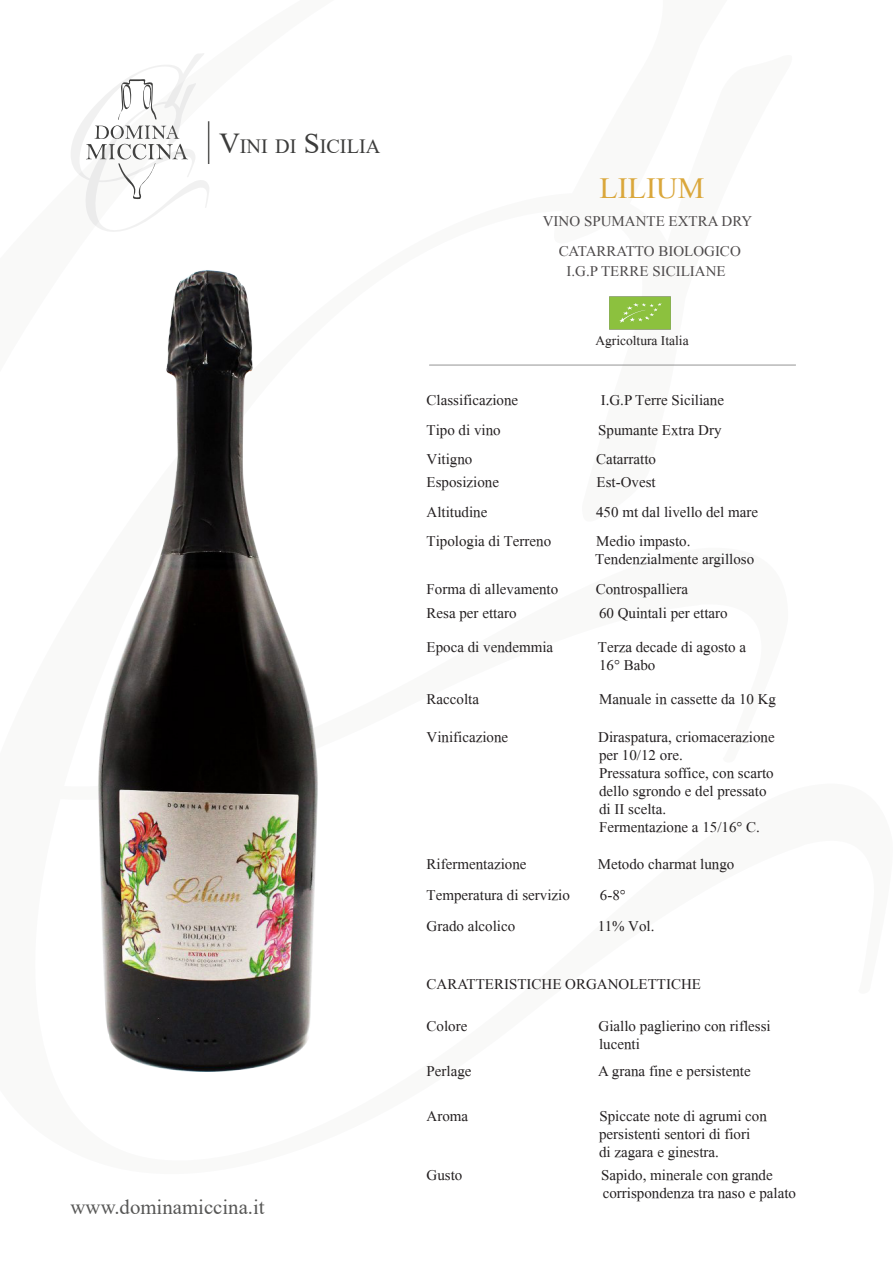
<style>
.page{position:relative;width:893px;height:1263px;background:#fff}
.page>*{position:absolute;margin:0;border:0;box-sizing:border-box;transform-origin:0 0}
.t1{font:30px "Mongolian Baiti";color:#daa73b}
.t2{font:20.85px "Times New Roman";color:#575756}
.t3{font:20.25px "Times New Roman";color:#3c3c3b}
.t4{font:15px/18px "Mongolian Baiti";color:#231f20}
.t5{font:13.5px "Mongolian Baiti";color:#231f20}
.s1{font-size:28.8px}
</style>
<div class="page">
<svg style="left:71px;top:53px;width:725px;height:312px"></svg>
<img style="left:72px;top:255px;width:266px;height:817px">
<img style="left:604px;top:284px;width:72px;height:57px">
<svg style="left:429px;top:365px;width:367px;height:1px"></svg>
<h3 class="t3" style="left:219px;top:132px;width:163px"><span class="s1">V</span>INI DI <span class="s1">S</span>ICILIA</h3>
<h2 class="t2" style="left:71px;top:1192px;width:196px">www.dominamiccina.it</h2>
<h1 class="t1" style="left:599px;top:172px;width:106px">LILIUM</h1>
<p class="t4" style="left:543px;top:206px;width:211px;line-height:30.3px;text-align:center">VINO SPUMANTE EXTRA DRY<br>CATARRATTO BIOLOGICO</p>
<p class="t4" style="left:566px;top:262px;width:161px">I.G.P TERRE SICILIANE</p>
<p class="t5" style="left:595px;top:334px;width:95px">Agricoltura Italia</p>
<p class="t4" style="left:426px;top:391px;width:93px">Classificazione</p>
<p class="t4" style="left:601px;top:391px;width:125px">I.G.P Terre Siciliane</p>
<p class="t4" style="left:426px;top:421px;width:76px">Tipo di vino</p>
<p class="t4" style="left:598px;top:421px;width:125px">Spumante Extra Dry</p>
<p class="t4" style="left:426px;top:450px;width:47px">Vitigno</p>
<p class="t4" style="left:596px;top:450px;width:61px">Catarratto</p>
<p class="t4" style="left:427px;top:473px;width:74px">Esposizione</p>
<p class="t4" style="left:596px;top:473px;width:61px">Est-Ovest</p>
<p class="t4" style="left:426px;top:503px;width:62px">Altitudine</p>
<p class="t4" style="left:596px;top:503px;width:164px">450 mt dal livello del mare</p>
<p class="t4" style="left:426px;top:532px;width:126px">Tipologia di Terreno</p>
<p class="t4" style="left:595px;top:532px;width:161px">Medio impasto.<br>Tendenzialmente argilloso</p>
<p class="t4" style="left:426px;top:580px;width:133px">Forma di allevamento</p>
<p class="t4" style="left:596px;top:580px;width:94px">Controspalliera</p>
<p class="t4" style="left:426px;top:604px;width:91px">Resa per ettaro</p>
<p class="t4" style="left:599px;top:604px;width:130px">60 Quintali per ettaro</p>
<p class="t4" style="left:426px;top:638px;width:128px">Epoca di vendemmia</p>
<p class="t4" style="left:598px;top:638px;width:150px">Terza decade di agosto a<br>16° Babo</p>
<p class="t4" style="left:426px;top:690px;width:54px">Raccolta</p>
<p class="t4" style="left:599px;top:690px;width:179px">Manuale in cassette da 10 Kg</p>
<p class="t4" style="left:426px;top:728px;width:83px">Vinificazione</p>
<p class="t4" style="left:598px;top:728px;width:178px">Diraspatura, criomacerazione per 10/12 ore.<br>Pressatura soffice, con scarto dello sgrondo e del pressato di II scelta.<br>Fermentazione a 15/16° C.</p>
<p class="t4" style="left:426px;top:855px;width:101px">Rifermentazione</p>
<p class="t4" style="left:598px;top:855px;width:138px">Metodo charmat lungo</p>
<p class="t4" style="left:426px;top:886px;width:145px">Temperatura di servizio</p>
<p class="t4" style="left:600px;top:886px;width:27px">6-8°</p>
<p class="t4" style="left:426px;top:917px;width:90px">Grado alcolico</p>
<p class="t4" style="left:598px;top:917px;width:58px">11% Vol.</p>
<p class="t4" style="left:426px;top:975px;width:276px">CARATTERISTICHE ORGANOLETTICHE</p>
<p class="t4" style="left:426px;top:1017px;width:42px">Colore</p>
<p class="t4" style="left:599px;top:1017px;width:174px">Giallo paglierino con riflessi lucenti</p>
<p class="t4" style="left:426px;top:1062px;width:46px">Perlage</p>
<p class="t4" style="left:598px;top:1062px;width:154px">A grana fine e persistente</p>
<p class="t4" style="left:426px;top:1107px;width:43px">Aroma</p>
<p class="t4" style="left:599px;top:1107px;width:169px">Spiccate note di agrumi con persistenti sentori di fiori<br>di zagara e ginestra.</p>
<p class="t4" style="left:426px;top:1166px;width:37px">Gusto</p>
<p class="t4" style="left:601px;top:1166px;width:196px">Sapido, minerale con grande corrispondenza tra naso e palato</p>
</div>
